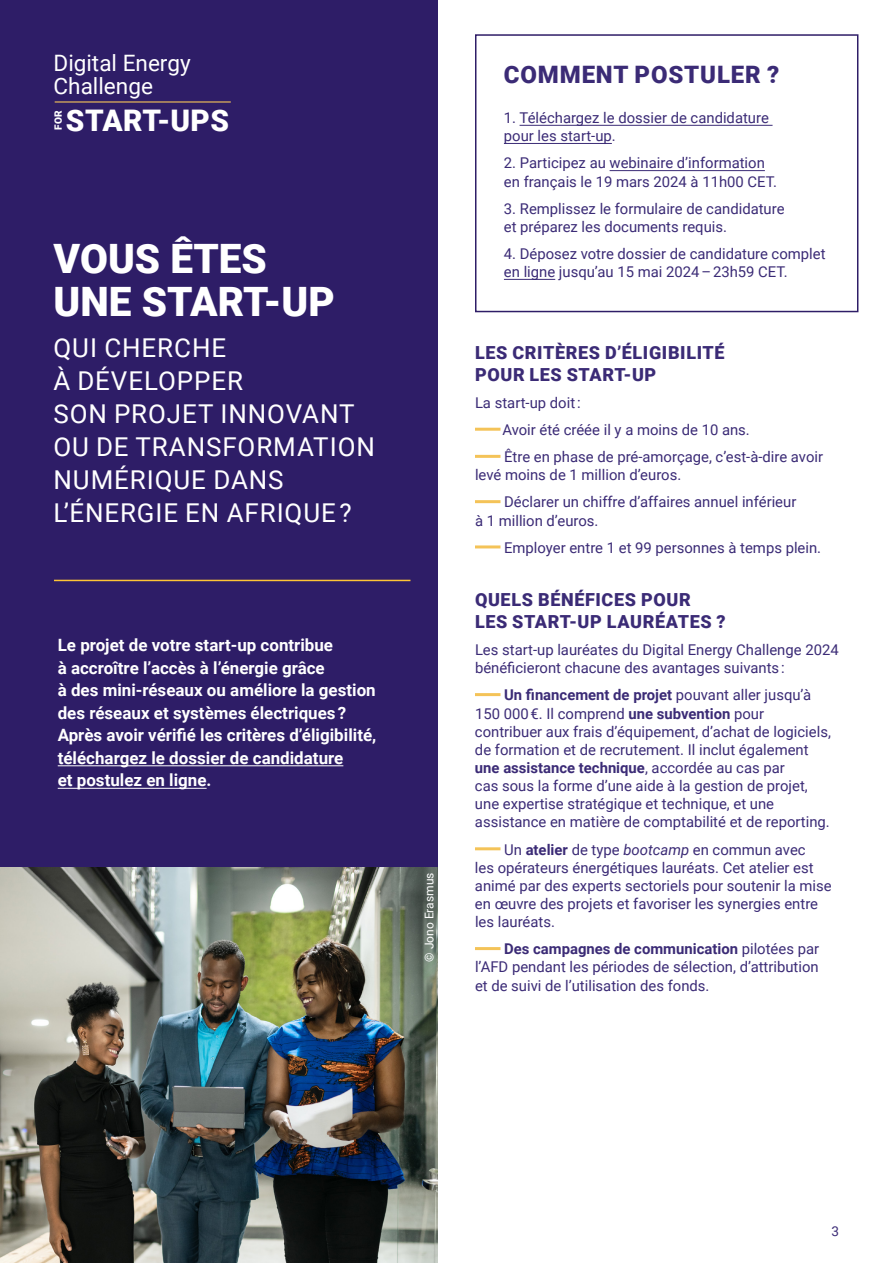
<style>
.page{position:relative;width:893px;height:1263px;background:#fff}
.page>*{position:absolute;margin:0;border:0;box-sizing:border-box;transform-origin:0 0}
.t1{font:900 40.5px/43.5px "Roboto";color:#fff}
.t2{font:900 29.7px "Roboto";letter-spacing:.015em;color:#fff}
.t3{font:25.95px/33px "Roboto";letter-spacing:.035em;color:#fff}
.t4{font:900 24px "Roboto";letter-spacing:.035em;color:#3b2b76}
.t5{font:22.65px "Roboto";color:#fff}
.t6{font:900 18px/21.6px "Roboto";letter-spacing:.035em;color:#3b2b76}
.t7{font:700 16.95px/22.5px "Roboto";color:#fff}
.t8{font:14.85px/18.1px "Roboto";color:#3b2b76}
.t9{font:13.5px "Roboto";color:#3b2b76}
.t10{font:12px "Roboto";color:#fff}
.t11{font:900 10.05px "Roboto";color:#fff}
.s1{font-weight:700}
.s2{font-style:italic}
</style>
<div class="page">
<div style="left:0;top:0;width:437px;height:868px;background:#2e1d67"></div>
<hr style="left:475px;top:693px;width:25px;height:3px;background:#f4c358">
<hr style="left:475px;top:847px;width:25px;height:3px;background:#f4c358">
<hr style="left:475px;top:947px;width:25px;height:3px;background:#f4c358">
<hr style="left:475px;top:428px;width:25px;height:3px;background:#f4c358">
<hr style="left:475px;top:455px;width:25px;height:3px;background:#f4c358">
<hr style="left:475px;top:500px;width:25px;height:3px;background:#f4c358">
<hr style="left:475px;top:545px;width:25px;height:3px;background:#f4c358">
<hr style="left:58px;top:765px;width:285px;height:1px;background:#fff">
<hr style="left:58px;top:788px;width:149px;height:1px;background:#fff">
<hr style="left:55px;top:101px;width:176px;height:2px;background:#f4c358">
<hr style="left:54px;top:580px;width:356px;height:1px;background:#fec436">
<div style="left:475px;top:34px;width:383px;height:278px;border:2px solid #2e1d67"></div>
<hr style="left:520px;top:125px;width:252px;height:1px;background:#3b2b76">
<hr style="left:504px;top:143px;width:108px;height:1px;background:#3b2b76">
<hr style="left:610px;top:170px;width:155px;height:1px;background:#3b2b76">
<hr style="left:504px;top:279px;width:51px;height:1px;background:#3b2b76">
<img style="left:0;top:868px;width:437px;height:395px">
<h3 class="t5" style="left:54px;top:47px;width:139px">Digital Energy</h3>
<p class="t11" style="left:51px;top:130px;width:21px;rotate:-90deg">FOR</p>
<h3 class="t5" style="left:54px;top:70px;width:101px">Challenge</h3>
<h2 class="t2" style="left:66px;top:99px;width:165px">START-UPS</h2>
<h1 class="t1" style="left:54px;top:235px;width:283px">VOUS ÊTES<br>UNE START-UP</h1>
<h3 class="t3" style="left:54px;top:330px;width:323px">QUI CHERCHE<br>À DÉVELOPPER<br>SON PROJET INNOVANT<br>OU DE TRANSFORMATION<br>NUMÉRIQUE DANS ’LÉNERGIE EN AFRIQUE?</h3>
<p class="t7" style="left:58px;top:633px;width:320px">Le projet de votre start-up contribue<br>à accroître ’l accès ’là énergie grâce<br>à des mini-réseaux ou améliore la gestion des réseaux et systèmes électriques?<br>Après avoir vérifié les critères ’d éligibilité, téléchargez le dossier de candidature<br>et postulez en ligne.</p>
<p class="t10" style="left:421px;top:962px;width:90px;rotate:-90deg">© Jono Erasmus</p>
<h3 class="t4" style="left:504px;top:58px;width:277px">COMMENT POSTULER ?</h3>
<p class="t8" style="left:504px;top:108px;width:266px">1. Téléchargez le dossier de candidature pour les start-up.</p>
<p class="t8" style="left:504px;top:153px;width:275px">2. Participez au webinaire ’d information en français le 19 mars 2024 à 11h00 CET.</p>
<p class="t8" style="left:504px;top:199px;width:282px">3. Remplissez le formulaire de candidature et préparez les documents requis.</p>
<p class="t8" style="left:504px;top:244px;width:323px">4. Déposez votre dossier de candidature complet en ligne jusqu’au 15 mai 2024–23h59 CET.</p>
<p class="t6" style="left:475px;top:341px;width:251px">LES CRITÈRES D’ÉLIGIBILITÉ<br>POUR LES START-UP</p>
<p class="t8" style="left:502px;top:388px;width:322px;line-height:27.2px;text-indent:-27px">La start-up doit:<br>Avoir été créée ayil moins de 10 ans.<br>Être en phase de pré-amorçage ’c, est -à- dire avoir</p>
<p class="t8" style="left:504px;top:461px;width:294px;line-height:27.2px;text-indent:-29px">levé moins de 1 million ’d euros.<br>Déclarer un chiffre ’d affaires annuel inférieur</p>
<p class="t8" style="left:504px;top:506px;width:318px;line-height:27.2px;text-indent:-29px">à 1 million ’d euros.<br>Employer entre 1 et 99 personnes à temps plein.</p>
<p class="t6" style="left:475px;top:588px;width:252px">QUELS BÉNÉFICES POUR<br>LES START-UP LAURÉATES ?</p>
<p class="t8" style="left:475px;top:640px;width:365px">Les start-up lauréates du Digital Energy Challenge 2024 bénéficieront chacune des avantages suivants:</p>
<p class="t8" style="left:475px;top:685px;width:357px;text-indent:29px"><span class="s1">Un financement de projet</span> pouvant aller jusqu à’ 150 000 €. Il comprend <span class="s1">une subvention</span> pour contribuer aux frais ’d équipement ’d, achat de logiciels, de formation et de recrutement Il. inclut également <span class="s1">une assistance technique</span>, accordée au cas par<br>cas sous la forme ’d une aide laà gestion de projet, une expertise stratégique et technique, et une assistance en matière de comptabilité et de reporting.</p>
<p class="t8" style="left:475px;top:840px;width:358px;text-indent:29px">Un <span class="s1">atelier</span> de type <span class="s2">bootcamp</span> en commun avec<br>les opérateurs énergétiques lauréats. Cet atelier est animé par des experts sectoriels pour soutenir la mise en œuvre des projets et favoriser les synergies entre les lauréats.</p>
<p class="t8" style="left:475px;top:939px;width:346px;text-align:justify;text-indent:29px"><span class="s1">Des campagnes de communication</span> pilotées par ’lAFD pendant les périodes de sélection ’d, attribution et de suivi de ’l utilisation des fonds.</p>
<p class="t9" style="left:831px;top:1222px;width:9px">3</p>
</div>
